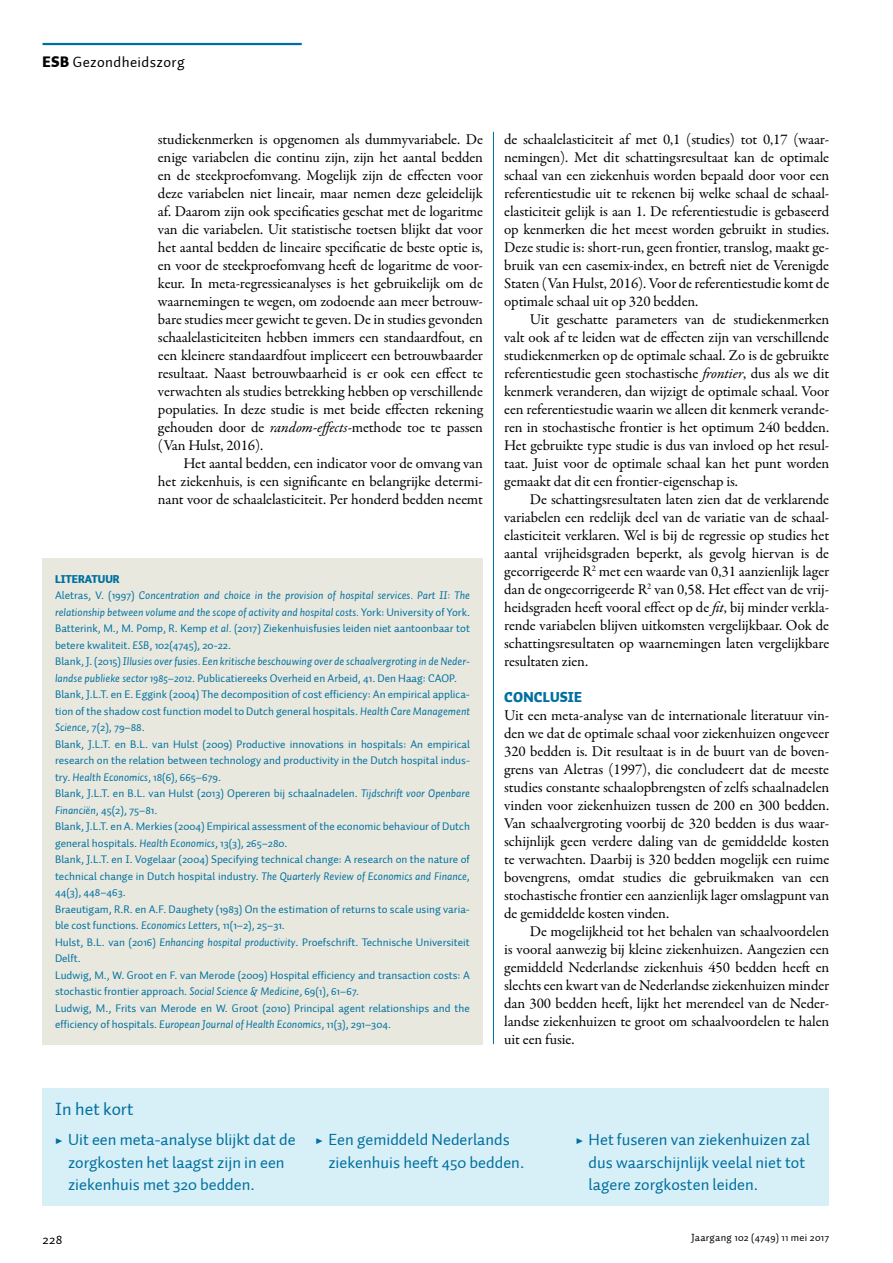
<style>
.page{position:relative;width:893px;height:1263px;background:#fff}
.page>*{position:absolute;margin:0;border:0;box-sizing:border-box;transform-origin:0 0}
.t1{font:18px "Auto 1";color:#006f9f}
.t2{font:16.5px/22.5px "Auto 1";color:#006f9f}
.t3{font:15px/18px "Garamond Premr Pro";letter-spacing:-.005em;color:#000;text-align:justify}
.t4{font:15px "Auto 1";letter-spacing:.025em;color:#000}
.t5{font:900 14.25px "Auto 1";letter-spacing:.01em;color:#006f9f}
.t6{font:13.5px "Auto 1";color:#000}
.t7{font:11.25px/16.5px "Auto 1";color:#00719f}
.t8{font:10.5px "Auto 1";letter-spacing:.025em;color:#000}
.s1{font-weight:900}
.s2{font-style:italic}
.s3{font-family:"Garamond Premr Pro";font-weight:700}
</style>
<div class="page">
<hr style="left:43px;top:43px;width:259px;height:2px;background:#006f9f">
<div style="left:43px;top:1089px;width:786px;height:117px;background:#d7eff6"></div>
<hr style="left:493px;top:132px;width:1px;height:912px;background:#006f9f">
<div style="left:42px;top:558px;width:441px;height:486px;background:#e9e8df"></div>
<p class="t4" style="left:43px;top:53px;width:144px"><span class="s1">ESB</span> Gezondheidszorg</p>
<p class="t3" style="left:158px;top:131px;width:327px">studiekenmerken is opgenomen als dummyvariabele. De enige variabelen die continu zijn, zijn het aantal bedden en de steekproefomvang. Mogelijk zijn de effecten voor deze variabelen niet lineair, maar nemen deze geleidelijk af. Daarom zijn ook specificaties geschat met de logaritme van die variabelen. Uit statistische toetsen blijkt dat voor het aantal bedden de lineaire specificatie de beste optie is, en voor de steekproefomvang heeft de logaritme de voor&shy;keur. In meta-regressieanalyses is het gebruikelijk om de waarnemingen te wegen, om zodoende aan meer betrouw&shy;bare studies meer gewicht te geven. De in studies gevonden schaalelasticiteiten hebben immers een standaardfout, en een kleinere standaardfout impliceert een betrouwbaarder resultaat. Naast betrouwbaarheid is er ook een effect te verwachten als studies betrekking hebben op verschillende populaties. In deze studie is met beide effecten rekening gehouden door de <span class="s2">random-effects</span>-methode toe te passen (Van Hulst, 2016).</p>
<p class="t3" style="left:158px;top:455px;width:327px;text-indent:26px">Het aantal bedden, een indicator voor de omvang van het ziekenhuis, is een significante en belangrijke determi&shy;nant voor de schaalelasticiteit. Per honderd bedden neemt</p>
<p class="t7" style="left:55px;top:571px;width:416px"><span class="s1">LITERATUUR<br></span>Aletras, V. (1997) <span class="s2">Concentration and choice in the provision of hospital services. Part II: The relationship between volume and the scope of activity and hospital costs.</span> York: University of York.<br>Batterink, M., M. Pomp, R. Kemp <span class="s2">et al.</span> (2017) Ziekenhuisfusies leiden niet aantoonbaar tot betere kwaliteit. <span class="s2">ESB</span>, 102(4745), 20-22.<br>Blank, J. (2015) <span class="s2">Illusies over fusies. Een kritische beschouwing over de schaalvergroting in de Neder&shy;landse publieke sector 1985–2012</span>. Publicatiereeks Overheid en Arbeid, 41. Den Haag: CAOP.<br>Blank, J.L.T. en E. Eggink (2004) The decomposition of cost efficiency: An empirical applica&shy;tion of the shadow cost function model to Dutch general hospitals. <span class="s2">Health Care Management Science</span>, 7(2), 79–88.<br>Blank, J.L.T. en B.L. van Hulst (2009) Productive innovations in hospitals: An empirical research on the relation between technology and productivity in the Dutch hospital indus&shy;try. <span class="s2">Health Economics</span>, 18(6), 665–679.<br>Blank, J.L.T. en B.L. van Hulst (2013) Opereren bij schaalnadelen. <span class="s2">Tijdschrift voor Openbare Financiën</span>, 45(2), 75–81.<br>Blank, J.L.T. en A. Merkies (2004) Empirical assessment of the economic behaviour of Dutch general hospitals. <span class="s2">Health Economics</span>, 13(3), 265–280.<br>Blank, J.L.T. en I. Vogelaar (2004) Specifying technical change: A research on the nature of technical change in Dutch hospital industry. <span class="s2">The Quarterly Review of Economics and Finance</span>, 44(3), 448–463.<br>Braeutigam, R.R. en A.F. Daughety (1983) On the estimation of returns to scale using varia&shy;ble cost functions. <span class="s2">Economics Letters</span>, 11(1–2), 25–31.<br>Hulst, B.L. van (2016) <span class="s2">Enhancing hospital productivity</span>. Proefschrift. Technische Universiteit Delft.<br>Ludwig, M., W. Groot en F. van Merode (2009) Hospital efficiency and transaction costs: A stochastic frontier approach. <span class="s2">Social Science &amp; Medicine</span>, 69(1), 61–67.<br>Ludwig, M., Frits van Merode en W. Groot (2010) Principal agent relationships and the efficiency of hospitals. <span class="s2">European Journal of Health Economics</span>, 11(3), 291–304.</p>
<p class="t3" style="left:504px;top:131px;width:326px">de schaalelasticiteit af met 0,1 (studies) tot 0,17 (waar&shy;nemingen). Met dit schattingsresultaat kan de optimale schaal van een ziekenhuis worden bepaald door voor een referentiestudie uit te rekenen bij welke schaal de schaal&shy;elasticiteit gelijk is aan 1. De referentiestudie is gebaseerd op kenmerken die het meest worden gebruikt in studies.<br>Deze studie is: short-run, geen frontier, translog, maakt ge&shy;bruik van een casemix-index, en betreft niet de Verenigde Staten (Van Hulst, 2016). Voor de referentiestudie komt de optimale schaal uit op 320 bedden.</p>
<p class="t3" style="left:504px;top:311px;width:327px;text-indent:26px">Uit geschatte parameters van de studiekenmerken valt ook af te leiden wat de effecten zijn van verschillende studiekenmerken op de optimale schaal. Zo is de gebruikte referentiestudie geen stochastische <span class="s2">frontier</span>, dus als we dit kenmerk veranderen, dan wijzigt de optimale schaal. Voor een referentiestudie waarin we alleen dit kenmerk verande&shy;ren in stochastische frontier is het optimum 240 bedden.<br>Het gebruikte type studie is dus van invloed op het resul&shy;taat. Juist voor de optimale schaal kan het punt worden gemaakt dat dit een frontier-eigenschap is.</p>
<p class="t3" style="left:504px;top:491px;width:327px;text-indent:26px">De schattingsresultaten laten zien dat de verklarende variabelen een redelijk deel van de variatie van de schaal&shy;elasticiteit verklaren. Wel is bij de regressie op studies het aantal vrijheidsgraden beperkt, als gevolg hiervan is de gecorrigeerde R<sup>2</sup> met een waarde van 0,31 aanzienlijk lager dan de ongecorrigeerde R<sup>2</sup> van 0,58. Het effect van de vrij&shy;heidsgraden heeft vooral effect op de <span class="s2">fit</span>, bij minder verkla&shy;rende variabelen blijven uitkomsten vergelijkbaar. Ook de schattingsresultaten op waarnemingen laten vergelijkbare resultaten zien.</p>
<p class="t5" style="left:504px;top:688px;width:79px">CONCLUSIE</p>
<p class="t3" style="left:504px;top:707px;width:327px">Uit een meta-analyse van de internationale literatuur vin&shy;den we dat de optimale schaal voor ziekenhuizen ongeveer 320 bedden is. Dit resultaat is in de buurt van de boven&shy;grens van Aletras (1997), die concludeert dat de meeste studies constante schaalopbrengsten of zelfs schaalnadelen vinden voor ziekenhuizen tussen de 200 en 300 bedden.<br>Van schaalvergroting voorbij de 320 bedden is dus waar&shy;schijnlijk geen verdere daling van de gemiddelde kosten te verwachten. Daarbij is 320 bedden mogelijk een ruime bovengrens, omdat studies die gebruikmaken van een stochastische frontier een aanzienlijk lager omslagpunt van de gemiddelde kosten vinden.</p>
<p class="t3" style="left:504px;top:923px;width:327px;text-indent:26px">De mogelijkheid tot het behalen van schaalvoordelen is vooral aanwezig bij kleine ziekenhuizen. Aangezien een gemiddeld Nederlandse ziekenhuis 450 bedden heeft en slechts een kwart van de Nederlandse ziekenhuizen minder dan 300 bedden heeft, lijkt het merendeel van de Neder&shy;landse ziekenhuizen te groot om schaalvoordelen te halen uit een fusie.</p>
<p class="t1" style="left:55px;top:1098px;width:80px">In het kort</p>
<p class="t2" style="left:68px;top:1129px;width:229px;text-indent:-13px"><span class="s3">▶</span> Uit een meta-analyse blijkt dat de zorgkosten het laagst zijn in een ziekenhuis met 320 bedden.</p>
<p class="t2" style="left:328px;top:1129px;width:197px;text-indent:-13px"><span class="s3">▶</span> Een gemiddeld Nederlands ziekenhuis heeft 450 bedden.</p>
<p class="t2" style="left:589px;top:1129px;width:223px;text-indent:-13px"><span class="s3">▶</span> Het fuseren van ziekenhuizen zal dus waarschijnlijk veelal niet tot lagere zorgkosten leiden.</p>
<p class="t6" style="left:43px;top:1231px;width:21px">228</p>
<p class="t8" style="left:691px;top:1231px;width:139px">Jaargang 102 (4749) 11 mei 2017</p>
</div>
